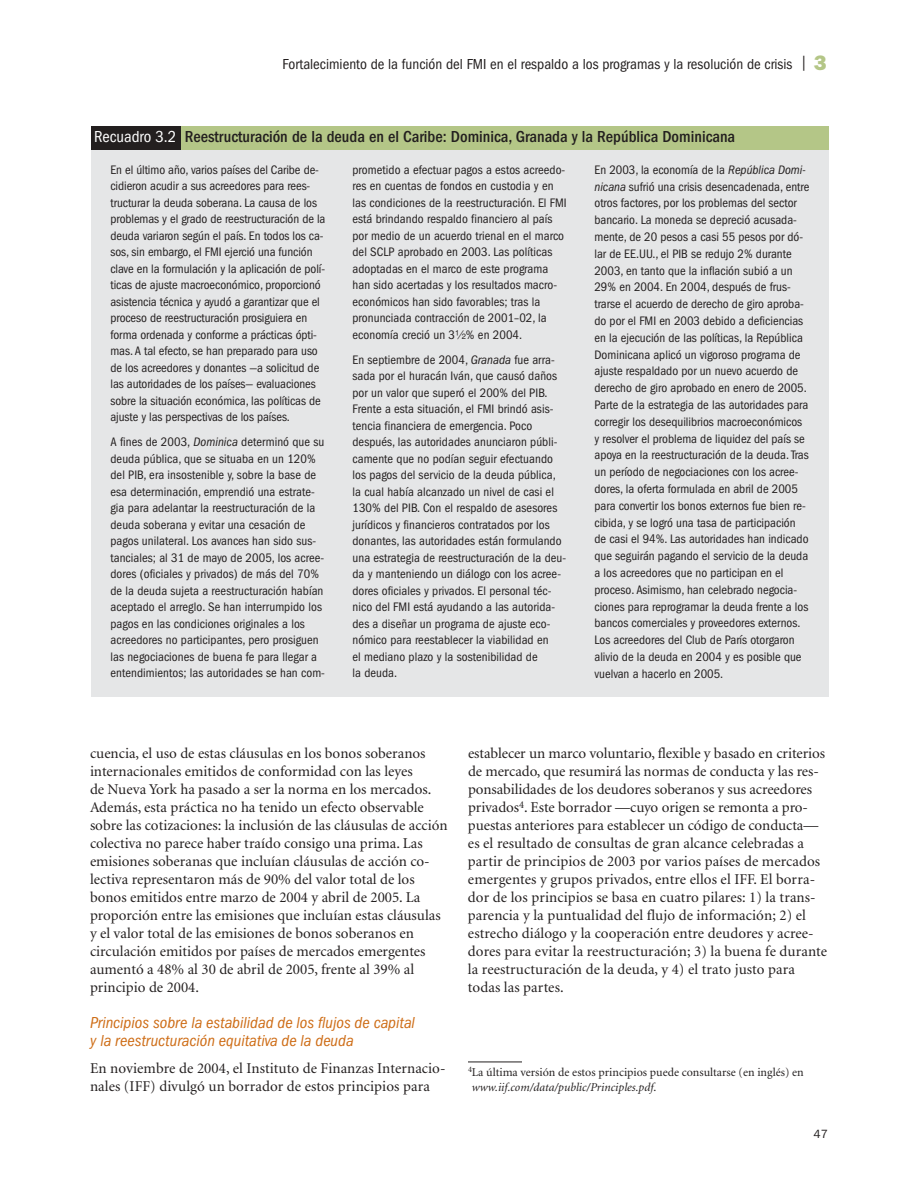
<style>
.page{position:relative;width:918px;height:1188px;background:#fff}
.page>*{position:absolute;margin:0;border:0;box-sizing:border-box;transform-origin:0 0}
.t1{font:italic condensed 16.5px/18px "Franklin Gothic";color:#ce6d17}
.t2{font:500 condensed 16.5px "Franklin Gothic";color:#231f1f}
.t3{font:15px/18px "Minion";color:#231f1f}
.t4{font:condensed 15px "Franklin Gothic";color:#231f1f}
.t5{font:condensed 12.75px/16.5px "Franklin Gothic";color:#231f1f}
.t6{font:12px/15px "Minion";color:#231f1f}
.t7{font:12px "Franklin Gothic";color:#231f1f}
.s1{font-weight:800;font-stretch:normal;font-size:21px;color:#b4c687}
.s2{font-weight:400;color:#fff}
.s3{font-style:italic}
.s4{font-family:"Frac Sans";font-stretch:normal}
</style>
<div class="page">
<div style="left:91px;top:150px;width:738px;height:547px;background:#e5e6e7"></div>
<div style="left:91px;top:126px;width:90px;height:24px;background:#231f1f"></div>
<div style="left:181px;top:126px;width:648px;height:24px;background:#b4c687"></div>
<hr style="left:468px;top:1062px;width:54px;height:1px;background:#231f1f">
<p class="t4" style="left:282px;top:59px;width:546px">Fortalecimiento de la función del FMI en el respaldo a los programas y la resolución de crisis | <span class="s1">3</span></p>
<p class="t2" style="left:94px;top:131px;width:643px"><span class="s2">Recuadro 3.2</span> Reestructuración de la deuda en el Caribe: Dominica, Granada y la República Dominicana</p>
<p class="t5" style="left:110px;top:162px;width:216px">En el último año, varios países del Caribe de&shy;cidieron acudir a sus acreedores para rees&shy;tructurar la deuda soberana. La causa de los problemas y el grado de reestructuración de la deuda variaron según el país. En todos los ca&shy;sos, sin embargo, el FMI ejerció una función clave en la formulación y la aplicación de polí&shy;ticas de ajuste macroeconómico, proporcionó asistencia técnica y ayudó a garantizar que el proceso de reestructuración prosiguiera en forma ordenada y conforme a prácticas ópti&shy;mas. A tal efecto, se han preparado para uso de los acreedores y donantes —a solicitud de las autoridades de los países— evaluaciones sobre la situación económica, las políticas de ajuste y las perspectivas de los países.</p>
<p class="t5" style="left:110px;top:435px;width:216px">A fines de 2003, <span class="s3">Dominica</span> determinó que su deuda pública, que se situaba en un 120% del PIB, era insostenible y, sobre la base de esa determinación, emprendió una estrate&shy;gia para adelantar la reestructuración de la deuda soberana y evitar una cesación de pagos unilateral. Los avances han sido sus&shy;tanciales; al 31 de mayo de 2005, los acree&shy;dores (oficiales y privados) de más del 70% de la deuda sujeta a reestructuración habían aceptado el arreglo. Se han interrumpido los pagos en las condiciones originales a los acreedores no participantes, pero prosiguen las negociaciones de buena fe para llegar a entendimientos; las autoridades se han com-</p>
<p class="t5" style="left:594px;top:162px;width:216px">En 2003, la economía de la <span class="s3">República Domi&shy;nicana</span> sufrió una crisis desencadenada, entre otros factores, por los problemas del sector bancario. La moneda se depreció acusada&shy;mente, de 20 pesos a casi 55 pesos por dó&shy;lar de EE.UU., el PIB se redujo 2% durante 2003, en tanto que la inflación subió a un 29% en 2004. En 2004, después de frus&shy;trarse el acuerdo de derecho de giro aproba&shy;do por el FMI en 2003 debido a deficiencias en la ejecución de las políticas, la República Dominicana aplicó un vigoroso programa de ajuste respaldado por un nuevo acuerdo de derecho de giro aprobado en enero de 2005.<br>Parte de la estrategia de las autoridades para corregir los desequilibrios macroeconómicos y resolver el problema de liquidez del país se apoya en la reestructuración de la deuda. Tras un período de negociaciones con los acree&shy;dores, la oferta formulada en abril de 2005 para convertir los bonos externos fue bien re&shy;cibida, y se logró una tasa de participación de casi el 94%. Las autoridades han indicado que seguirán pagando el servicio de la deuda a los acreedores que no participan en el proceso. Asimismo, han celebrado negocia&shy;ciones para reprogramar la deuda frente a los bancos comerciales y proveedores externos.<br>Los acreedores del Club de París otorgaron alivio de la deuda en 2004 y es posible que vuelvan a hacerlo en 2005.</p>
<p class="t5" style="left:352px;top:162px;width:216px">prometido a efectuar pagos a estos acreedo&shy;res en cuentas de fondos en custodia y en las condiciones de la reestructuración. El FMI está brindando respaldo financiero al país por medio de un acuerdo trienal en el marco del SCLP aprobado en 2003. Las políticas adoptadas en el marco de este programa han sido acertadas y los resultados macro&shy;económicos han sido favorables; tras la pronunciada contracción de 2001–02, la economía creció un 3<span class="s4">!/2</span>% en 2004.</p>
<p class="t5" style="left:352px;top:352px;width:215px">En septiembre de 2004, <span class="s3">Granada</span> fue arra&shy;sada por el huracán Iván, que causó daños por un valor que superó el 200% del PIB.<br>Frente a esta situación, el FMI brindó asis&shy;tencia financiera de emergencia. Poco después, las autoridades anunciaron públi&shy;camente que no podían seguir efectuando los pagos del servicio de la deuda pública, la cual había alcanzado un nivel de casi el 130% del PIB. Con el respaldo de asesores jurídicos y financieros contratados por los donantes, las autoridades están formulando una estrategia de reestructuración de la deu&shy;da y manteniendo un diálogo con los acree&shy;dores oficiales y privados. El personal téc&shy;nico del FMI está ayudando a las autorida&shy;des a diseñar un programa de ajuste eco&shy;nómico para reestablecer la viabilidad en<br>el mediano plazo y la sostenibilidad de<br>la deuda.</p>
<p class="t3" style="left:90px;top:746px;width:359px">cuencia, el uso de estas cláusulas en los bonos soberanos internacionales emitidos de conformidad con las leyes<br>de Nueva York ha pasado a ser la norma en los mercados.<br>Además, esta práctica no ha tenido un efecto observable sobre las cotizaciones: la inclusión de las cláusulas de acción colectiva no parece haber traído consigo una prima. Las emisiones soberanas que incluían cláusulas de acción co&shy;lectiva representaron más de 90% del valor total de los bonos emitidos entre marzo de 2004 y abril de 2005. La proporción entre las emisiones que incluían estas cláusulas y el valor total de las emisiones de bonos soberanos en circulación emitidos por países de mercados emergentes aumentó a 48% al 30 de abril de 2005, frente al 39% al principio de 2004.</p>
<p class="t1" style="left:90px;top:1015px;width:326px">Principios sobre la estabilidad de los flujos de capital y la reestructuración equitativa de la deuda</p>
<p class="t3" style="left:90px;top:1061px;width:357px">En noviembre de 2004, el Instituto de Finanzas Internacio&shy;nales (IFF) divulgó un borrador de estos principios para</p>
<p class="t3" style="left:468px;top:746px;width:361px">establecer un marco voluntario, flexible y basado en criterios de mercado, que resumirá las normas de conducta y las res&shy;ponsabilidades de los deudores soberanos y sus acreedores privados<sup>4</sup>. Este borrador —cuyo origen se remonta a pro&shy;puestas anteriores para establecer un código de conducta— es el resultado de consultas de gran alcance celebradas a partir de principios de 2003 por varios países de mercados emergentes y grupos privados, entre ellos el IFF. El borra&shy;dor de los principios se basa en cuatro pilares: 1) la trans&shy;parencia y la puntualidad del flujo de información; 2) el estrecho diálogo y la cooperación entre deudores y acree&shy;dores para evitar la reestructuración; 3) la buena fe durante la reestructuración de la deuda, y 4) el trato justo para todas las partes.</p>
<p class="t6" style="left:472px;top:1065px;width:333px;text-indent:-4px"><sup>4</sup>La última versión de estos principios puede consultarse (en inglés) en <span class="s3">www.iif.com/data/public/Principles.pdf</span>.</p>
<p class="t7" style="left:814px;top:1130px;width:16px">47</p>
</div>
